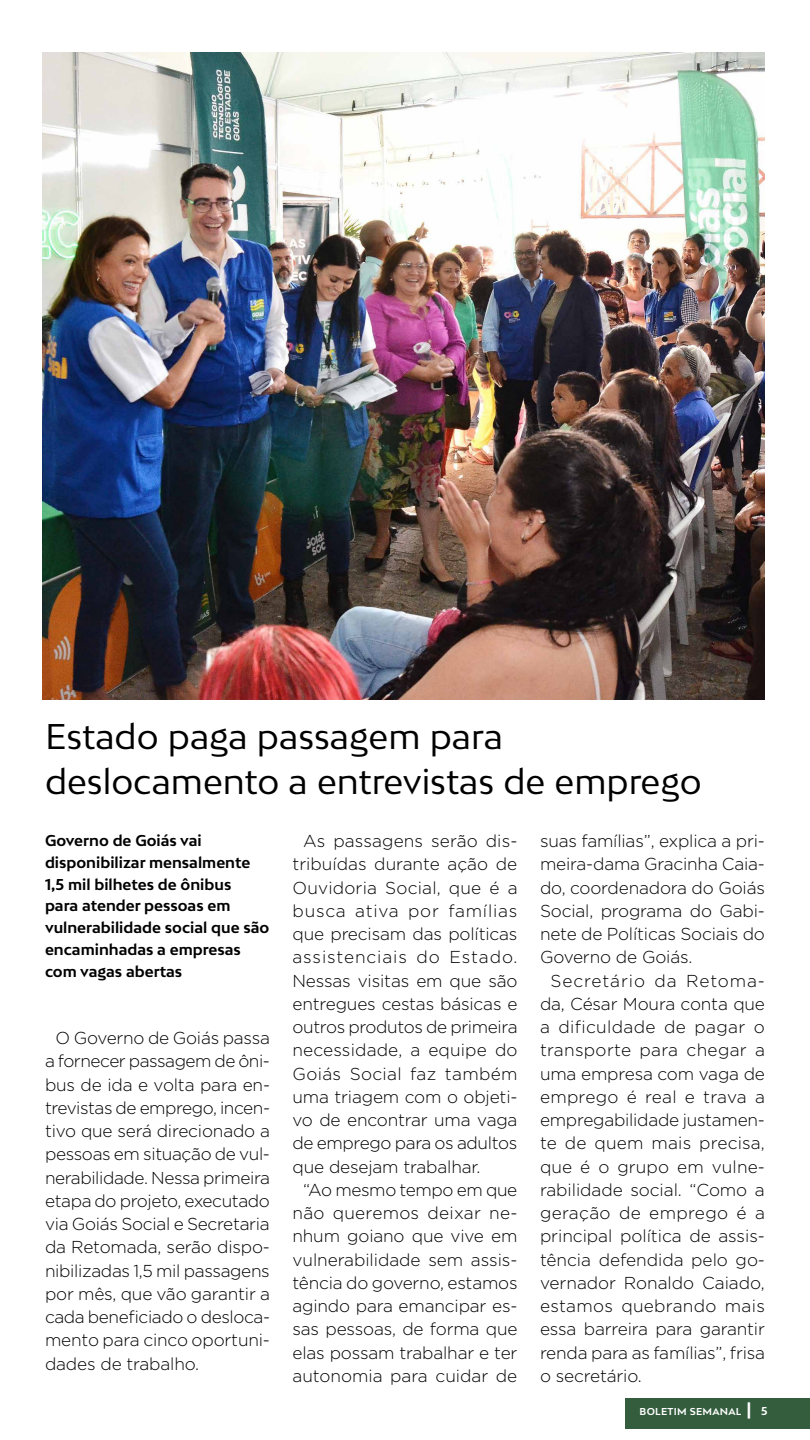
<style>
.page{position:relative;width:810px;height:1440px;background:#fff}
.page>*{position:absolute;margin:0;border:0;box-sizing:border-box;transform-origin:0 0}
.t1{font:33.75px/45px "Bw Mitga";color:#000}
.t2{font:300 17.25px/23.2px "Gotham";letter-spacing:-.01em;color:#000;text-align:justify}
.t3{font:700 14.85px/21.8px "Bw Mitga";color:#000}
.t4{font:700 9.45px "Bw Mitga";letter-spacing:.03em;color:#fff}
.s1{font-size:16.27px}
.s2{font-size:10.88px}
</style>
<div class="page">
<div style="left:625px;top:1398px;width:185px;height:31px;background:#335d3d"></div>
<img style="left:43px;top:52px;width:722px;height:647px">
<h1 class="t1" style="left:45px;top:713px;width:658px">Estado paga passagem para deslocamento a entrevistas de emprego</h1>
<p class="t3" style="left:45px;top:829px;width:226px">Governo de Goiás vai disponibilizar mensalmente<br>1,5 mil bilhetes de ônibus<br>para atender pessoas em vulnerabilidade social que são encaminhadas a empresas com vagas abertas</p>
<p class="t2" style="left:540px;top:829px;width:227px">suas famílias”, explica a pri&shy;meira-dama Gracinha Caia&shy;do, coordenadora do Goiás Social, programa do Gabi&shy;nete de Políticas Sociais do Governo de Goiás.</p>
<p class="t2" style="left:540px;top:968px;width:227px;text-indent:11px">Secretário da Retoma&shy;da, César Moura conta que a dificuldade de pagar o transporte para chegar a uma empresa com vaga de emprego é real e trava a empregabilidade justamen&shy;te de quem mais precisa, que é o grupo em vulne&shy;rabilidade social. “Como a geração de emprego é a principal política de assis&shy;tência defendida pelo go&shy;vernador Ronaldo Caiado, estamos quebrando mais essa barreira para garantir renda para as famílias”, frisa o secretário.</p>
<p class="t2" style="left:293px;top:829px;width:227px;text-indent:11px">As passagens serão dis&shy;tribuídas durante ação de Ouvidoria Social, que é a busca ativa por famílias que precisam das políticas assistenciais do Estado.<br>Nessas visitas em que são entregues cestas básicas e outros produtos de primeira necessidade, a equipe do Goiás Social faz também uma triagem com o objeti&shy;vo de encontrar uma vaga de emprego para os adultos que desejam trabalhar.</p>
<p class="t2" style="left:293px;top:1178px;width:227px;text-indent:11px">“Ao mesmo tempo em que não queremos deixar ne&shy;nhum goiano que vive em vulnerabilidade sem assis&shy;tência do governo, estamos agindo para emancipar es&shy;sas pessoas, de forma que elas possam trabalhar e ter autonomia para cuidar de</p>
<p class="t2" style="left:45px;top:1026px;width:227px;text-indent:11px">O Governo de Goiás passa a fornecer passagem de ôni&shy;bus de ida e volta para en&shy;trevistas de emprego, incen&shy;tivo que será direcionado a pessoas em situação de vul&shy;nerabilidade. Nessa primeira etapa do projeto, executado via Goiás Social e Secretaria da Retomada, serão dispo&shy;nibilizadas 1,5 mil passagens por mês, que vão garantir a cada beneficiado o desloca&shy;mento para cinco oportuni&shy;dades de trabalho.</p>
<p class="t4" style="left:640px;top:1405px;width:129px">BOLETIM SEMANAL <span class="s1">|</span> <span class="s2">5</span></p>
</div>
